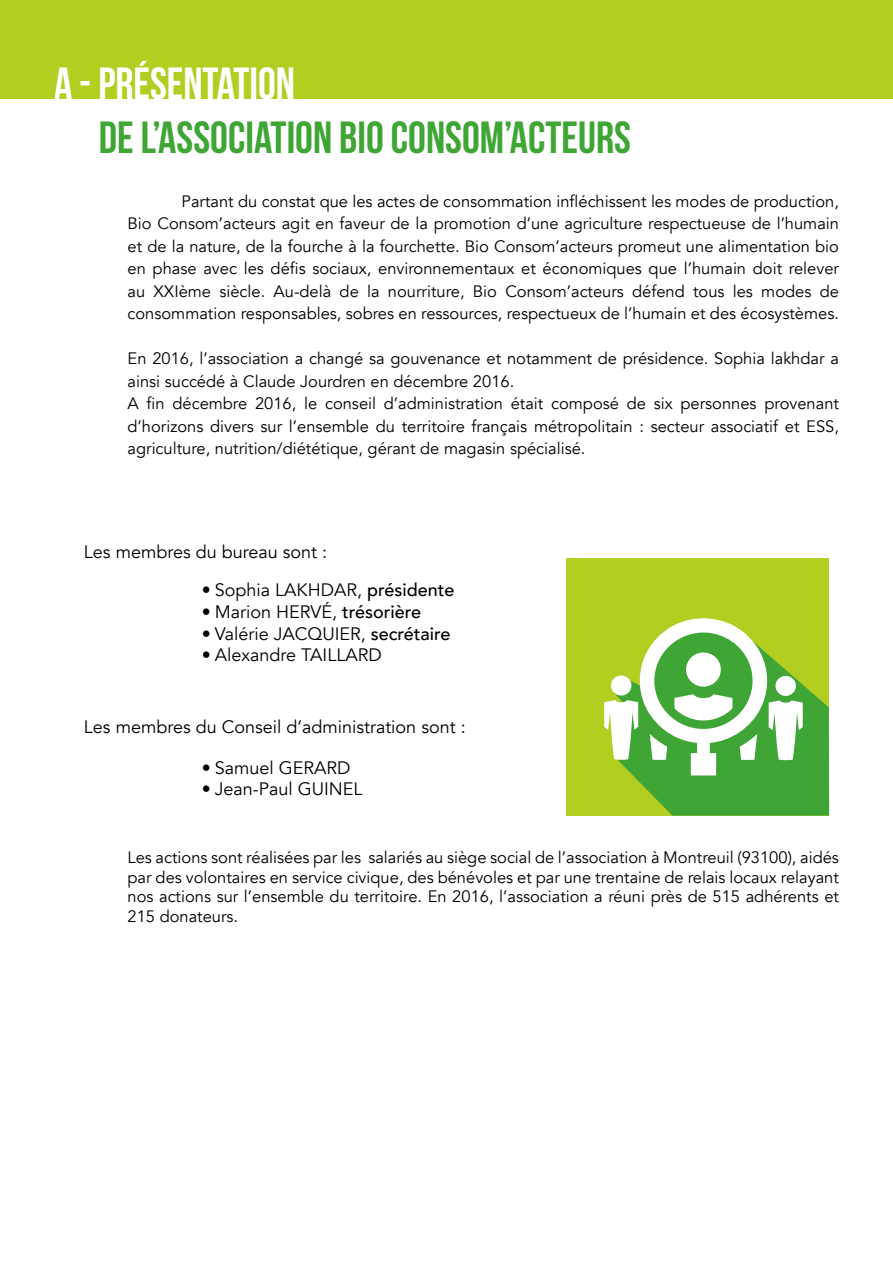
<style>
.page{position:relative;width:893px;height:1263px;background:#fff}
.page>*{position:absolute;margin:0;border:0;box-sizing:border-box;transform-origin:0 0}
.t1{font:45px "Bebas Neue";color:#3fa535}
.t2{font:45px "Bebas Neue";color:#fff}
.t3{font:18px "Avenir";color:#000}
.t4{font:16.5px/22.5px "Avenir";color:#000;text-align:justify}
.s1{font-weight:500}
</style>
<div class="page">
<div style="left:0;top:0;width:893px;height:99px;background:#b4cd21"></div>
<div style="left:566px;top:558px;width:263px;height:258px;background:#b4cd21"></div>
<svg style="left:632px;top:685px;width:197px;height:131px;fill:#3fa535"></svg>
<svg style="left:604px;top:618px;width:199px;height:157px"></svg>
<h1 class="t2" style="left:54px;top:59px;width:243px">A - PRÉSENTATION</h1>
<h1 class="t1" style="left:99px;top:113px;width:534px">DE L’ASSOCIATION BIO CONSOM’ACTEURS</h1>
<p class="t4" style="left:128px;top:190px;width:713px;text-indent:54px">Partant du constat que les actes de consommation infléchissent les modes de production, Bio Consom’acteurs agit en faveur de la promotion d’une agriculture respectueuse de l’humain et de la nature, de la fourche à la fourchette. Bio Consom’acteurs promeut une alimentation bio en phase avec les défis sociaux, environnementaux et économiques que l’humain doit relever au XXIème siècle. Au-delà de la nourriture, Bio Consom’acteurs défend tous les modes de consommation responsables, sobres en ressources, respectueux de l’humain et des écosystèmes.</p>
<p class="t4" style="left:128px;top:348px;width:713px;text-align:left">En 2016, l’association a changé sa gouvenance et notamment de présidence. Sophia lakhdar a ainsi succédé à Claude Jourdren en décembre 2016.<br>A fin décembre 2016, le conseil d’administration était composé de six personnes provenant d’horizons divers sur l’ensemble du territoire français métropolitain : secteur associatif et ESS, agriculture, nutrition/diététique, gérant de magasin spécialisé.</p>
<p class="t3" style="left:84px;top:541px;width:245px">Les membres du bureau sont :</p>
<p class="t3" style="left:202px;top:579px;width:254px">• Sophia LAKHDAR, <span class="s1">présidente</span></p>
<p class="t3" style="left:202px;top:601px;width:221px">• Marion HERVÉ, <span class="s1">trésorière</span></p>
<p class="t3" style="left:202px;top:623px;width:250px">• Valérie JACQUIER, <span class="s1">secrétaire</span></p>
<p class="t3" style="left:202px;top:644px;width:181px">• Alexandre TAILLARD</p>
<p class="t3" style="left:84px;top:716px;width:383px">Les membres du Conseil d’administration sont :</p>
<p class="t3" style="left:202px;top:757px;width:150px">• Samuel GERARD</p>
<p class="t3" style="left:202px;top:778px;width:162px">• Jean-Paul GUINEL</p>
<p class="t4" style="left:128px;top:847px;width:713px;line-height:19.8px">Les actions sont réalisées par les salariés au siège social de l’association à Montreuil (93100), aidés par des volontaires en service civique, des bénévoles et par une trentaine de relais locaux relayant nos actions sur l’ensemble du territoire. En 2016, l’association a réuni près de 515 adhérents et 215 donateurs.</p>
</div>
